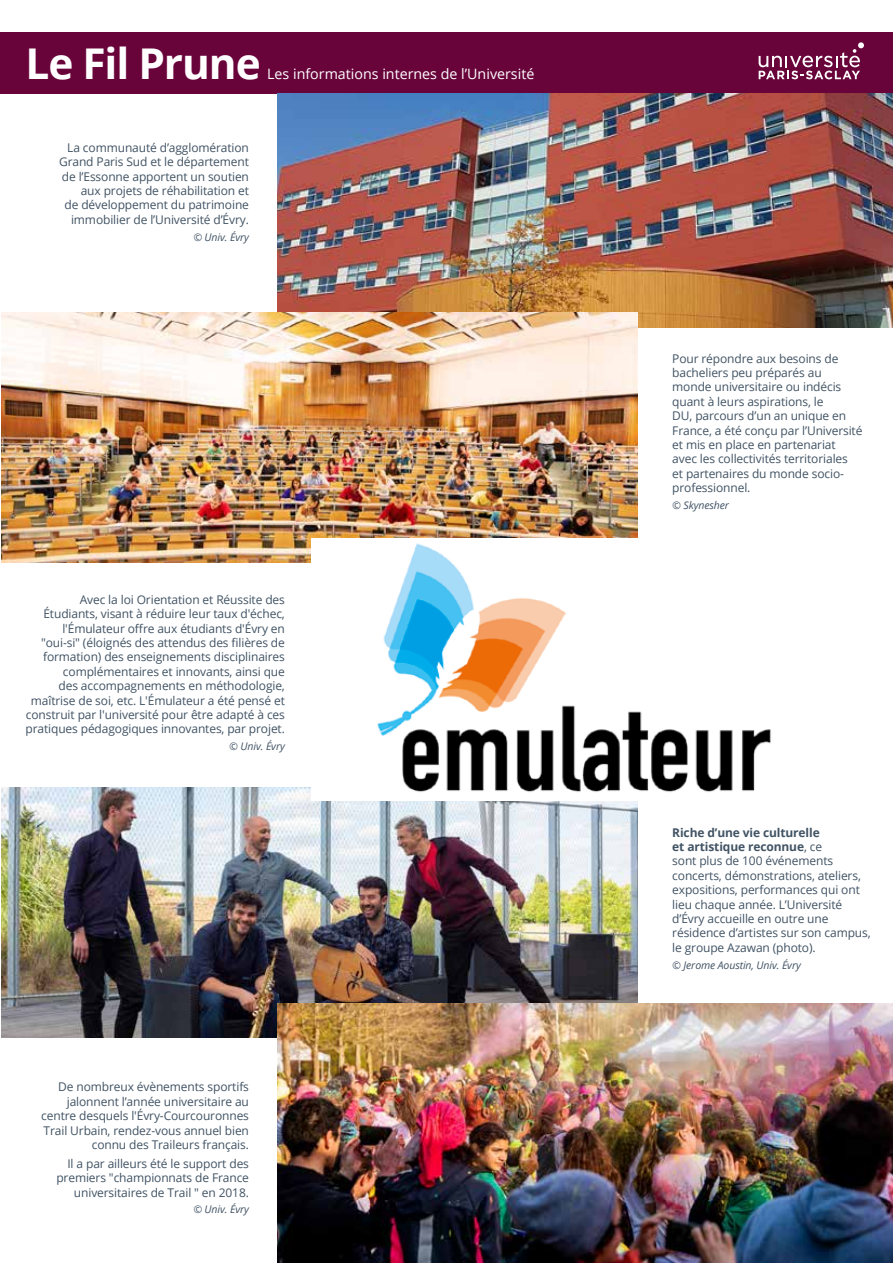
<style>
.page{position:relative;width:893px;height:1263px;background:#fff}
.page>*{position:absolute;margin:0;border:0;box-sizing:border-box;transform-origin:0 0}
.t1{font:700 42.45px "Open Sans";letter-spacing:-.025em;color:#fff}
.t2{font:14.25px "Open Sans";color:#fff}
.t3{font:12px/14.4px "Open Sans";letter-spacing:-.01em;color:#415364;text-align:right}
.t4{font:italic 10.5px "Open Sans";letter-spacing:-.01em;color:#415364}
.s1{font-weight:700}
</style>
<div class="page">
<div style="left:0;top:32px;width:893px;height:62px;background:#69043b"></div>
<svg style="left:759px;top:42px;width:105px;height:37px"></svg>
<img style="left:278px;top:94px;width:615px;height:233px">
<img style="left:1px;top:313px;width:637px;height:249px">
<img style="left:1px;top:788px;width:637px;height:249px">
<img style="left:278px;top:1003px;width:615px;height:260px">
<img style="left:311px;top:538px;width:460px;height:262px">
<h1 class="t1" style="left:26px;top:34px;width:237px">Le Fil Prune</h1>
<p class="t2" style="left:267px;top:64px;width:269px">Les informations internes de l’Université</p>
<p class="t3" style="left:59px;top:140px;width:191px">La communauté d’agglomération Grand Paris Sud et le département de l’Essonne apportent un soutien aux projets de réhabilitation et<br>de développement du patrimoine immobilier de l’Université d’Évry.</p>
<p class="t4" style="left:193px;top:230px;width:57px">© Univ. Évry</p>
<p class="t3" style="left:26px;top:592px;width:261px">Avec la loi Orientation et Réussite des Étudiants, visant à réduire leur taux d'échec, l'Émulateur offre aux étudiants d'Évry en "oui-si" (éloignés des attendus des filières de formation) des enseignements disciplinaires complémentaires et innovants, ainsi que<br>des accompagnements en méthodologie, maîtrise de soi, etc. L'Émulateur a été pensé et construit par l'université pour être adapté à ces pratiques pédagogiques innovantes, par projet.</p>
<p class="t4" style="left:229px;top:739px;width:57px">© Univ. Évry</p>
<p class="t3" style="left:41px;top:1079px;width:209px">De nombreux évènements sportifs jalonnent l’année universitaire au centre desquels l'Évry-Courcouronnes Trail Urbain, rendez-vous annuel bien connu des Traileurs français.</p>
<p class="t3" style="left:56px;top:1156px;width:194px">Il a par ailleurs été le support des premiers "championnats de France universitaires de Trail " en 2018.</p>
<p class="t4" style="left:193px;top:1202px;width:57px">© Univ. Évry</p>
<p class="t3" style="left:672px;top:351px;width:192px;text-align:left">Pour répondre aux besoins de bacheliers peu préparés au monde universitaire ou indécis quant à leurs aspirations, le<br>DU, parcours d’un an unique en<br>France, a été conçu par l’Université et mis en place en partenariat avec les collectivités territoriales<br>et partenaires du monde socio&shy;professionnel.</p>
<p class="t4" style="left:672px;top:498px;width:58px">© Skynesher</p>
<p class="t3" style="left:672px;top:825px;width:200px;text-align:left"><span class="s1">Riche d’une vie culturelle<br>et artistique reconnue</span>, ce<br>sont plus de 100 événements concerts, démonstrations, ateliers, expositions, performances qui ont lieu chaque année. L’Université d’Évry accueille en outre une résidence d’artistes sur son campus, le groupe Azawan (photo).</p>
<p class="t4" style="left:672px;top:957px;width:130px">© Jerome Aoustin, Univ. Évry</p>
</div>
